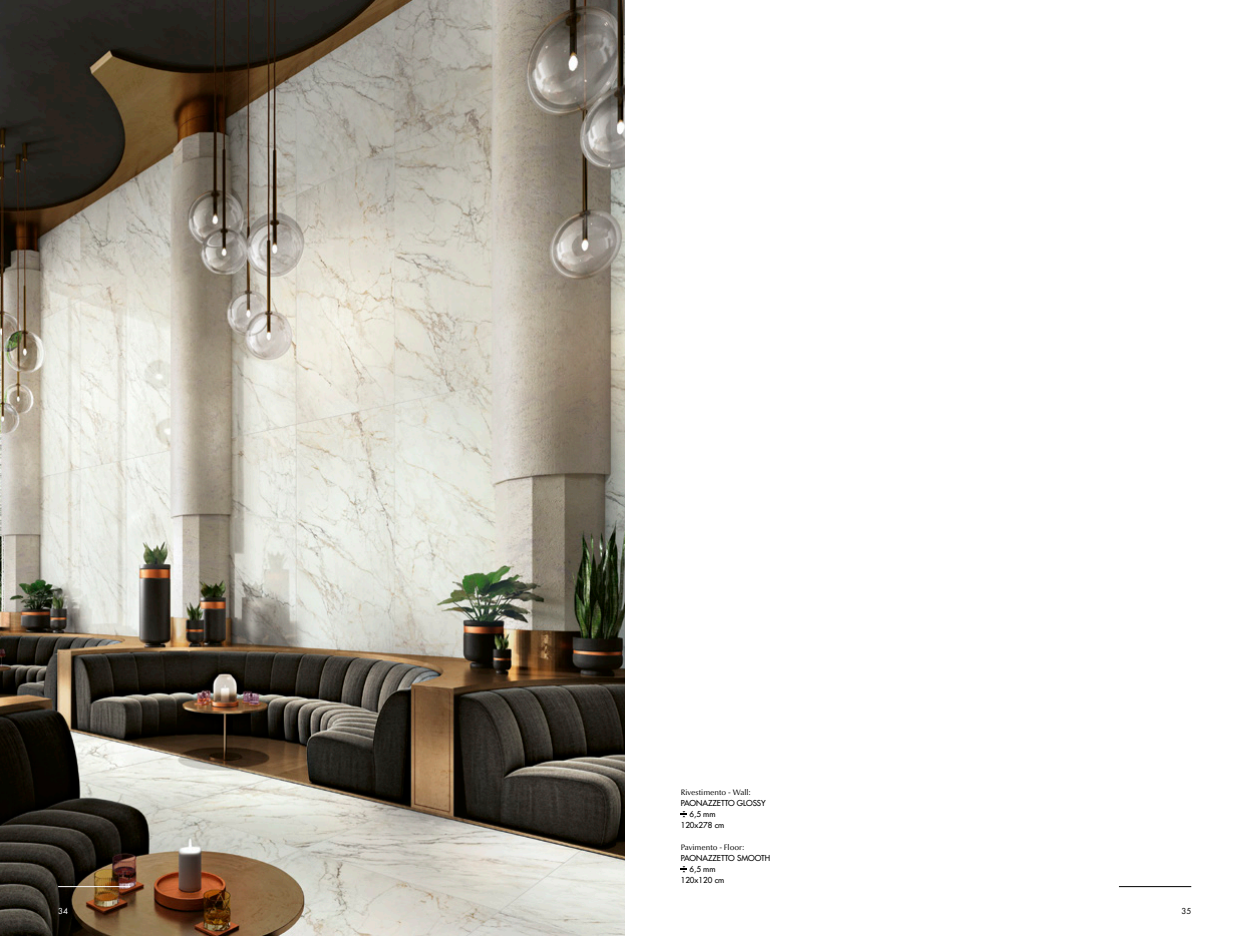
<style>
.page{position:relative;width:1248px;height:936px;background:#fff}
.page>*{position:absolute;margin:0;border:0;box-sizing:border-box;transform-origin:0 0}
.t1{font:500 8px "Futura LT Pro";color:#000}
.t2{font:8px "Optima Nova LT Pro";color:#000}
.t3{font:8px "Futura LT Pro";color:#fff}
.t4{font:8px "Futura LT Pro";color:#000}
</style>
<div class="page">
<img style="left:0;top:0;width:624px;height:935px">
<svg style="left:680px;top:811px;width:7px;height:6px"></svg>
<svg style="left:680px;top:866px;width:7px;height:6px"></svg>
<hr style="left:1118px;top:886px;width:73px;height:1px;background:#000">
<hr style="left:58px;top:886px;width:72px;height:1px;background:#fff">
<p class="t2" style="left:680px;top:787px;width:72px">Rivestimento - Wall:</p>
<p class="t1" style="left:680px;top:797px;width:86px">PAONAZZETTO GLOSSY</p>
<p class="t1" style="left:689px;top:808px;width:28px">6,5 mm</p>
<p class="t1" style="left:680px;top:819px;width:45px">120x278 cm</p>
<p class="t2" style="left:680px;top:842px;width:65px">Pavimento - Floor:</p>
<p class="t1" style="left:680px;top:852px;width:91px">PAONAZZETTO SMOOTH</p>
<p class="t1" style="left:689px;top:863px;width:28px">6,5 mm</p>
<p class="t1" style="left:680px;top:874px;width:45px">120x120 cm</p>
<p class="t3" style="left:58px;top:906px;width:11px">34</p>
<p class="t4" style="left:1181px;top:906px;width:11px">35</p>
</div>
